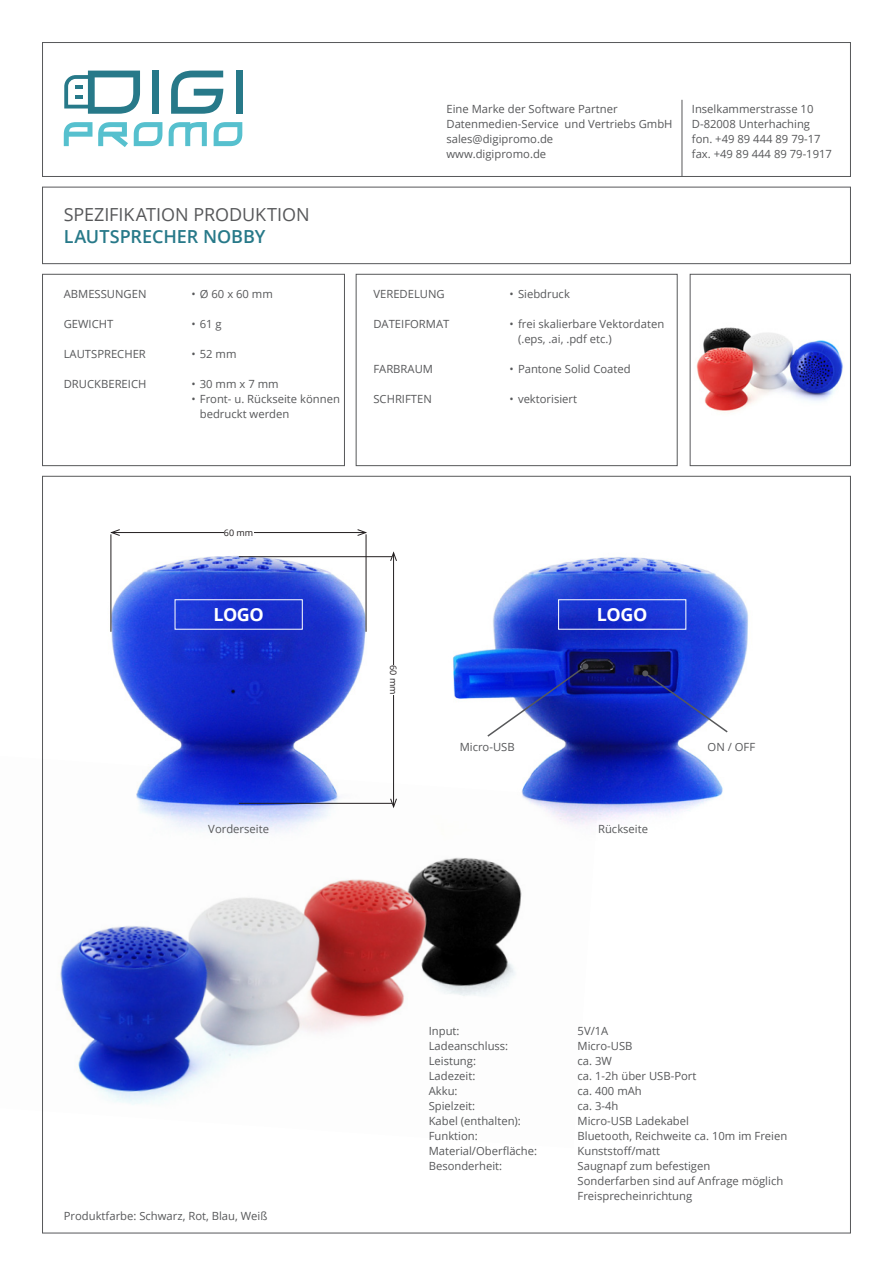
<style>
.page{position:relative;width:893px;height:1263px;background:#fff}
.page>*{position:absolute;margin:0;border:0;box-sizing:border-box;transform-origin:0 0}
.t1{font:18px "Open Sans";color:#57585a}
.t2{font:600 18px "Open Sans";color:#277989}
.t3{font:700 18px "Open Sans";letter-spacing:-.025em;color:#fff}
.t4{font:11.25px/15px "Open Sans";color:#57585a}
.t5{font:11.25px "Open Sans";letter-spacing:.26em;color:#57585a}
.t6{font:9px "Open Sans";color:#231f20}
</style>
<div class="page">
<div style="left:42px;top:187px;width:809px;height:77px;border:1px solid #57585a"></div>
<div style="left:42px;top:274px;width:303px;height:192px;border:1px solid #57585a"></div>
<div style="left:356px;top:274px;width:321px;height:192px;border:1px solid #57585a"></div>
<div style="left:690px;top:274px;width:161px;height:192px;border:1px solid #57585a"></div>
<div style="left:42px;top:42px;width:809px;height:135px;border:1px solid #57585a"></div>
<hr style="left:682px;top:100px;width:1px;height:76px;background:#57585a">
<svg style="left:64px;top:122px;width:28px;height:24px"></svg>
<svg style="left:98px;top:122px;width:30px;height:25px"></svg>
<svg style="left:134px;top:122px;width:28px;height:24px"></svg>
<svg style="left:169px;top:122px;width:38px;height:24px"></svg>
<svg style="left:214px;top:122px;width:28px;height:24px"></svg>
<div style="left:152px;top:71px;width:7px;height:43px;background:#277989"></div>
<svg style="left:171px;top:71px;width:52px;height:43px"></svg>
<div style="left:236px;top:71px;width:7px;height:43px;background:#277989"></div>
<svg style="left:64px;top:71px;width:76px;height:43px"></svg>
<img style="left:690px;top:300px;width:161px;height:131px">
<img style="left:110px;top:532px;width:285px;height:224px">
<img style="left:453px;top:557px;width:295px;height:264px">
<img style="left:42px;top:756px;width:556px;height:392px">
<hr style="left:393px;top:553px;width:1px;height:254px;background:#231f20">
<svg style="left:390px;top:552px;width:7px;height:9px"></svg>
<svg style="left:390px;top:798px;width:7px;height:10px"></svg>
<hr style="left:239px;top:803px;width:153px;height:1px;background:#231f20">
<hr style="left:239px;top:556px;width:153px;height:1px;background:#231f20">
<hr style="left:112px;top:532px;width:254px;height:1px;background:#231f20">
<svg style="left:111px;top:529px;width:9px;height:7px"></svg>
<svg style="left:357px;top:529px;width:10px;height:7px"></svg>
<hr style="left:366px;top:534px;width:1px;height:98px;background:#231f20">
<div style="left:224px;top:529px;width:29px;height:7px;background:#fff"></div>
<div style="left:390px;top:665px;width:7px;height:29px;background:#fff"></div>
<hr style="left:111px;top:534px;width:1px;height:98px;background:#231f20">
<img style="left:486px;top:663px;width:103px;height:75px">
<svg style="left:642px;top:670px;width:87px;height:64px;background:#334ac7"></svg>
<h1 class="t1" style="left:64px;top:202px;width:247px">SPEZIFIKATION PRODUKTION</h1>
<h1 class="t2" style="left:64px;top:224px;width:203px">LAUTSPRECHER NOBBY</h1>
<p class="t4" style="left:64px;top:286px;width:84px">ABMESSUNGEN</p>
<p class="t5" style="left:191px;top:286px;width:83px">• Ø60x60mm</p>
<p class="t4" style="left:64px;top:316px;width:51px">GEWICHT</p>
<p class="t4" style="left:191px;top:316px;width:32px">• 61 g</p>
<p class="t4" style="left:64px;top:346px;width:84px">LAUTSPRECHER</p>
<p class="t4" style="left:191px;top:346px;width:47px">• 52 mm</p>
<p class="t4" style="left:64px;top:376px;width:84px">DRUCKBEREICH</p>
<p class="t5" style="left:191px;top:376px;width:89px">• 30mmx7mm</p>
<p class="t4" style="left:200px;top:391px;width:142px;text-indent:-9px">• Front- u. Rückseite können bedruckt werden</p>
<p class="t4" style="left:446px;top:101px;width:228px">Eine Marke der Software Partner<br>Datenmedien-Service und Vertriebs GmbH sales@digipromo.de<br>www.digipromo.de</p>
<p class="t4" style="left:692px;top:101px;width:142px">Inselkammerstrasse 10<br>D-82008 Unterhaching fon. +49 89 444 89 79-17 fax. +49 89 444 89 79-1917</p>
<p class="t4" style="left:373px;top:286px;width:73px">VEREDELUNG</p>
<p class="t4" style="left:509px;top:286px;width:62px">• Siebdruck</p>
<p class="t4" style="left:373px;top:316px;width:77px">DATEIFORMAT</p>
<p class="t4" style="left:518px;top:316px;width:148px;text-indent:-8px">• frei skalierbare Vektordaten (.eps, .ai, .pdf etc.)</p>
<p class="t4" style="left:373px;top:361px;width:61px">FARBRAUM</p>
<p class="t4" style="left:509px;top:361px;width:123px">• Pantone Solid Coated</p>
<p class="t4" style="left:373px;top:391px;width:60px">SCHRIFTEN</p>
<p class="t4" style="left:509px;top:391px;width:69px">• vektorisiert</p>
<p class="t6" style="left:224px;top:526px;width:31px">60 mm</p>
<h1 class="t3" style="left:213px;top:602px;width:52px">LOGO</h1>
<p class="t4" style="left:208px;top:821px;width:62px">Vorderseite</p>
<p class="t6" style="left:400px;top:665px;width:31px;rotate:90deg">60 mm</p>
<h1 class="t3" style="left:597px;top:602px;width:52px">LOGO</h1>
<p class="t4" style="left:460px;top:739px;width:57px">Micro-USB</p>
<p class="t4" style="left:708px;top:739px;width:49px">ON / OFF</p>
<p class="t4" style="left:598px;top:821px;width:51px">Rückseite</p>
<p class="t4" style="left:64px;top:1208px;width:205px">Produktfarbe: Schwarz, Rot, Blau, Weiß</p>
<p class="t4" style="left:429px;top:1023px;width:32px">Input:</p>
<p class="t4" style="left:578px;top:1023px;width:32px">5V/1A</p>
<p class="t4" style="left:429px;top:1038px;width:81px">Ladeanschluss:</p>
<p class="t4" style="left:578px;top:1038px;width:57px">Micro-USB</p>
<p class="t4" style="left:429px;top:1053px;width:49px">Leistung:</p>
<p class="t4" style="left:578px;top:1053px;width:36px">ca. 3W</p>
<p class="t4" style="left:429px;top:1068px;width:48px">Ladezeit:</p>
<p class="t4" style="left:578px;top:1068px;width:120px">ca. 1-2h über USB-Port</p>
<p class="t4" style="left:429px;top:1083px;width:30px">Akku:</p>
<p class="t4" style="left:578px;top:1083px;width:66px">ca. 400 mAh</p>
<p class="t4" style="left:429px;top:1098px;width:48px">Spielzeit:</p>
<p class="t4" style="left:578px;top:1098px;width:42px">ca. 3-4h</p>
<p class="t4" style="left:429px;top:1113px;width:94px">Kabel (enthalten):</p>
<p class="t4" style="left:578px;top:1113px;width:113px">Micro-USB Ladekabel</p>
<p class="t4" style="left:429px;top:1128px;width:51px">Funktion:</p>
<p class="t4" style="left:578px;top:1128px;width:211px">Bluetooth, Reichweite ca. 10m im Freien</p>
<p class="t4" style="left:429px;top:1143px;width:110px">Material/Oberfläche:</p>
<p class="t4" style="left:578px;top:1143px;width:84px">Kunststoff/matt</p>
<p class="t4" style="left:429px;top:1158px;width:75px">Besonderheit:</p>
<p class="t4" style="left:578px;top:1158px;width:207px">Saugnapf zum befestigen<br>Sonderfarben sind auf Anfrage möglich<br>Freisprecheinrichtung</p>
</div>
